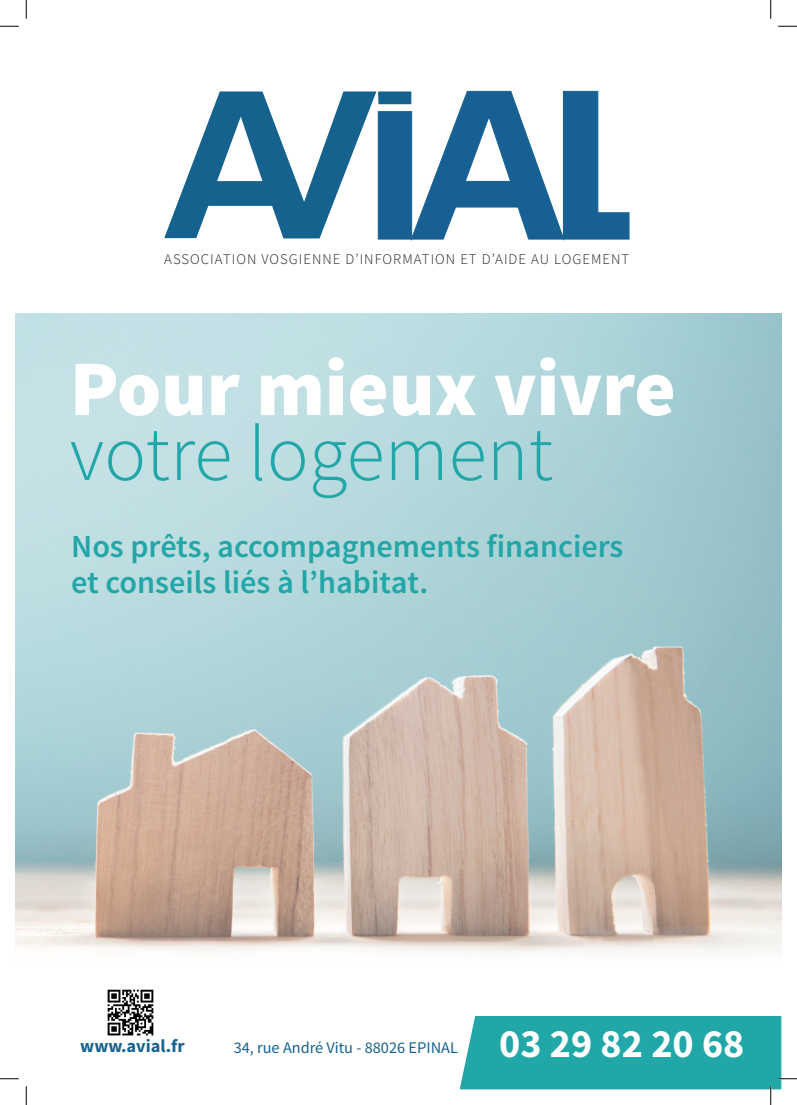
<style>
.page{position:relative;width:797px;height:1105px;background:#fff}
.page>*{position:absolute;margin:0;border:0;box-sizing:border-box;transform-origin:0 0}
.t1{font:900 78.88px "Source Sans Pro";color:#fff}
.t2{font:300 78.88px "Source Sans Pro";color:#21a7a8}
.t3{font:700 40.12px "Source Sans Pro";color:#fff}
.t4{font:600 32.25px/36.5px "Source Sans Pro";color:#22a6a7}
.t5{font:700 18.25px "Source Sans Pro";color:#186390}
.t6{font:16.25px "Source Sans Pro";color:#15628f}
.t7{font:300 14.75px "Source Sans Pro";letter-spacing:.07em;color:#231f20}
</style>
<div class="page">
<img style="left:16px;top:313px;width:765px;height:640px">
<svg style="left:164px;top:91px;width:213px;height:147px"></svg>
<svg style="left:377px;top:91px;width:252px;height:150px"></svg>
<img style="left:107px;top:989px;width:47px;height:47px">
<svg style="left:0;top:25px;width:19px;height:2px"></svg>
<svg style="left:778px;top:25px;width:19px;height:2px"></svg>
<svg style="left:0;top:1078px;width:19px;height:1px"></svg>
<svg style="left:25px;top:0;width:2px;height:19px"></svg>
<svg style="left:25px;top:1086px;width:2px;height:19px"></svg>
<svg style="left:770px;top:0;width:1px;height:19px"></svg>
<svg style="left:459px;top:1016px;width:338px;height:89px"></svg>
<p class="t7" style="left:164px;top:250px;width:466px">ASSOCIATION VOSGIENNE D’INFORMATION ET D’AIDE AU LOGEMENT</p>
<h1 class="t1" style="left:70px;top:337px;width:607px">Pour mieux vivre</h1>
<h1 class="t2" style="left:70px;top:405px;width:485px">votre logement</h1>
<p class="t4" style="left:71px;top:529px;width:553px">Nos prêts, accompagnements financiers et conseils liés à l’habitat.</p>
<p class="t5" style="left:80px;top:1034px;width:106px">www.avial.fr</p>
<p class="t6" style="left:234px;top:1037px;width:226px">34, rue André Vitu - 88026 EPINAL</p>
<p class="t3" style="left:499px;top:1018px;width:247px">03 29 82 20 68</p>
</div>
